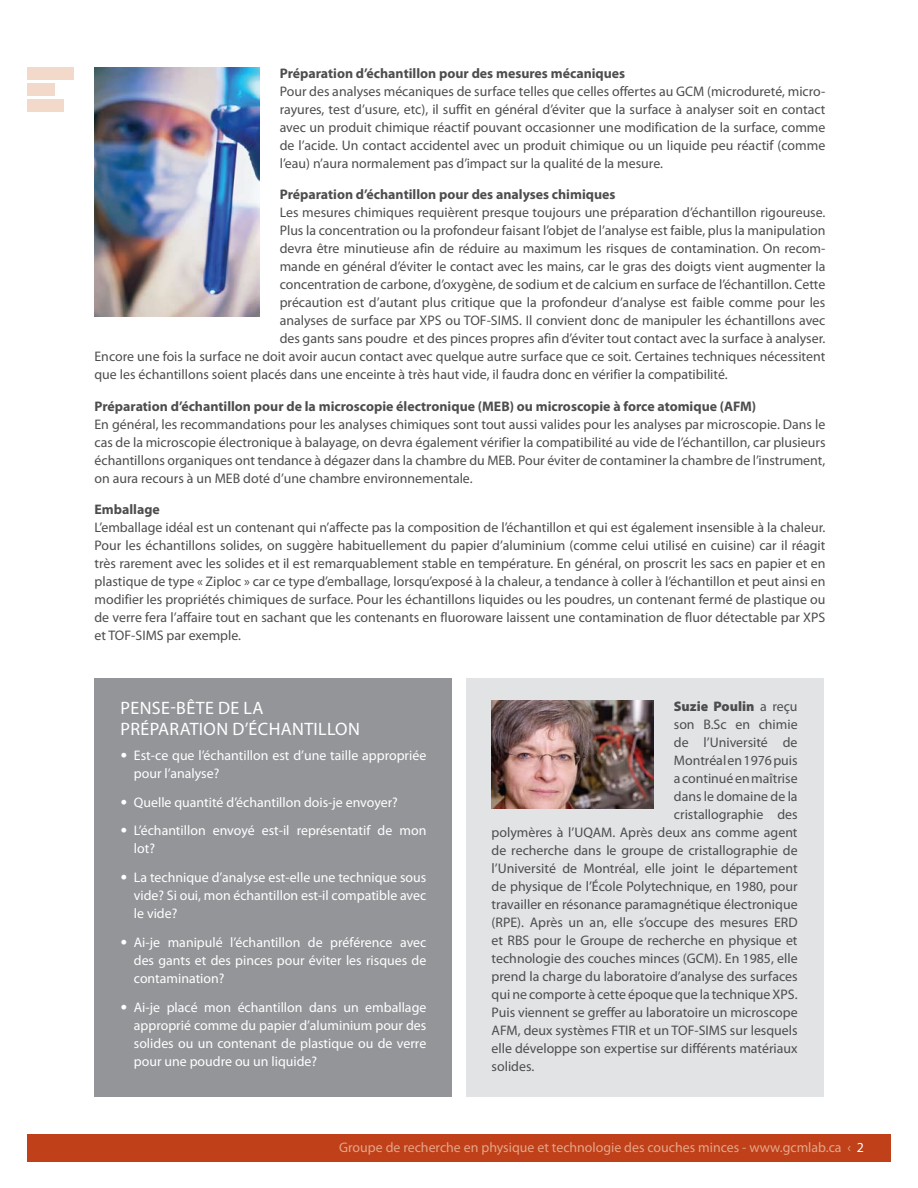
<style>
.page{position:relative;width:918px;height:1188px;background:#fff}
.page>*{position:absolute;margin:0;border:0;box-sizing:border-box;transform-origin:0 0}
.t1{font:18px/21px "Myriad Pro";letter-spacing:.02em;color:#fff}
.t2{font:13.8px/18px "Myriad Pro";color:#4d4d4f;text-align:justify}
.t3{font:13.8px/18px "Myriad Pro";color:#fff;text-align:justify}
.t4{font:700 13.8px "Myriad Pro";color:#4d4d4f}
.t5{font:13.8px "Myriad Pro";color:#e4a688}
.t6{font:900 13.8px "Myriad Pro";color:#4d4d4f}
.s1{font-family:"Frutiger";font-weight:900}
.s2{font-weight:400}
.s3{color:#fff}
</style>
<div class="page">
<div style="left:27px;top:1134px;width:864px;height:28px;background:#bf4019"></div>
<div style="left:27px;top:68px;width:47px;height:12px;background:#f3d9c9"></div>
<div style="left:27px;top:83px;width:28px;height:13px;background:#f3d9c9"></div>
<div style="left:27px;top:99px;width:37px;height:13px;background:#f3d9c9"></div>
<div style="left:94px;top:678px;width:358px;height:418px;background:#939598"></div>
<div style="left:466px;top:678px;width:358px;height:418px;background:#e2e3e4"></div>
<img style="left:492px;top:700px;width:162px;height:108px">
<img style="left:95px;top:68px;width:165px;height:248px">
<p class="t4" style="left:280px;top:64px;width:347px">Préparation d’échantillon pour des mesures mécaniques</p>
<p class="t2" style="left:280px;top:82px;width:547px">Pour des analyses mécaniques de surface telles que celles offertes au GCM (microdureté, micro&shy;rayures, test d’usure, etc), il suffit en général d’éviter que la surface à analyser soit en contact avec un produit chimique réactif pouvant occasionner une modification de la surface, comme de l’acide. Un contact accidentel avec un produit chimique ou un liquide peu réactif (comme l’eau) n’aura normalement pas d’impact sur la qualité de la mesure.</p>
<p class="t4" style="left:280px;top:186px;width:337px">Préparation d’échantillon pour des analyses chimiques</p>
<p class="t2" style="left:280px;top:204px;width:547px">Les mesures chimiques requièrent presque toujours une préparation d’échantillon rigoureuse.</p>
<p class="t2" style="left:280px;top:222px;width:547px">Plus la concentration ou la profondeur faisant l’objet de l’analyse est faible, plus la manipulation</p>
<p class="t2" style="left:280px;top:240px;width:547px">devra être minutieuse afin de réduire au maximum les risques de contamination. On recom-</p>
<p class="t2" style="left:280px;top:258px;width:547px">mande en général d’éviter le contact avec les mains, car le gras des doigts vient augmenter la</p>
<p class="t2" style="left:280px;top:276px;width:547px">concentration de carbone, d’oxygène, de sodium et de calcium en surface de l’échantillon. Cette</p>
<p class="t2" style="left:280px;top:294px;width:547px">précaution est d’autant plus critique que la profondeur d’analyse est faible comme pour les</p>
<p class="t2" style="left:280px;top:312px;width:547px">analyses de surface par XPS ou TOF-SIMS. I l convient donc de manipuler les échantillons avec</p>
<p class="t2" style="left:280px;top:330px;width:547px">des gants sans poudre et des pinces propres afin d’éviter tout contact avec la surface à analyser.</p>
<p class="t2" style="left:95px;top:348px;width:732px">Encore une fois la surface ne doit avoir aucun contact avec quelque autre surface que ce soit. Certaines techniques nécessitent</p>
<p class="t2" style="left:95px;top:365px;width:635px">que les échantillons soient placés dans une enceinte à très haut vide, il faudra donc en vérifier la compatibilité.</p>
<p class="t4" style="left:95px;top:397px;width:663px">Préparation d’échantillon pour de la microscopie électronique (MEB) ou microscopie à force atomique (AFM)</p>
<p class="t2" style="left:95px;top:415px;width:733px">En général, les recommandations pour les analyses chimiques sont tout aussi valides pour les analyses par microscopie. Dans le cas de la microscopie électronique à balayage, on devra également vérifier la compatibilité au vide de l’échantillon, car plusieurs échantillons organiques ont tendance à dégazer dans la chambre du MEB. Pour éviter de contaminer la chambre de l’instrument, on aura recours à un MEB doté d’une chambre environnementale.</p>
<p class="t4" style="left:95px;top:501px;width:67px">Emballage</p>
<p class="t2" style="left:95px;top:518px;width:733px">L’emballage idéal est un contenant qui n’affecte pas la composition de l’échantillon et qui est également insensible à la chaleur.<br>Pour les échantillons solides, on suggère habituellement du papier d’aluminium (comme celui utilisé en cuisine) car il réagit très rarement avec les solides et il est remarquablement stable en température. En général, on proscrit les sacs en papier et en plastique de type « Ziploc » car ce type d’emballage, lorsqu’exposé à la chaleur, a tendance à coller à l’échantillon et peut ainsi en modifier les propriétés chimiques de surface. Pour les échantillons liquides ou les poudres, un contenant fermé de plastique ou de verre fera l’affaire tout en sachant que les contenants en fluoroware laissent une contamination de fluor détectable par XPS et TOF-SI MS par exemple.</p>
<h1 class="t1" style="left:121px;top:697px;width:140px">Pense-bête de la préparation d’échant</h1>
<h1 class="t1" style="left:314px;top:718px;width:45px">illon</h1>
<p class="t3" style="left:134px;top:746px;width:294px;text-indent:-14px"><span class="s1">•</span> Est-ce que l’échantillon est d’une taille appropriée pour l’analyse?</p>
<p class="t3" style="left:120px;top:793px;width:279px"><span class="s1">•</span> Quelle quantité d’échantillon dois-je envoyer?</p>
<p class="t3" style="left:134px;top:822px;width:294px;text-indent:-14px"><span class="s1">•</span> L’échantillon envoyé est-il représentatif de mon lot?</p>
<p class="t3" style="left:134px;top:868px;width:294px;text-indent:-14px"><span class="s1">•</span> La technique d’analyse est-elle une technique sous vide? Si oui, mon échantillon est-il compatible avec le vide?</p>
<p class="t3" style="left:134px;top:933px;width:294px;text-indent:-14px"><span class="s1">•</span> Ai-je manipulé l’échantillon de préférence avec des gants et des pinces pour éviter les risques de contamination?</p>
<p class="t3" style="left:134px;top:998px;width:294px;text-indent:-14px"><span class="s1">•</span> Ai-je placé mon échantillon dans un emballage approprié comme du papier d’aluminium pour des solides ou un contenant de plastique ou de verre pour une poudre ou un liquide?</p>
<p class="t6" style="left:674px;top:698px;width:125px">Suzie Poulin <span class="s2">a reçu</span></p>
<p class="t2" style="left:674px;top:715px;width:125px">son B.Sc en chimie</p>
<p class="t2" style="left:674px;top:733px;width:125px">de l’Université de</p>
<p class="t2" style="left:674px;top:751px;width:125px">Montréal en 1976 puis</p>
<p class="t2" style="left:674px;top:769px;width:125px">a continué en maîtrise</p>
<p class="t2" style="left:674px;top:787px;width:125px">dans le domaine de la</p>
<p class="t2" style="left:674px;top:805px;width:125px">cristallographie des</p>
<p class="t2" style="left:492px;top:823px;width:307px">polymères à l’UQAM. Après deux ans comme agent</p>
<p class="t2" style="left:492px;top:841px;width:308px">de recherche dans le groupe de cristallographie de</p>
<p class="t2" style="left:492px;top:859px;width:308px">l’Université de Montréal, elle joint le département</p>
<p class="t2" style="left:492px;top:877px;width:308px">de physique de l’École Polytechnique, en 1980, pour</p>
<p class="t2" style="left:492px;top:895px;width:307px">travailler en résonance paramagnétique électronique</p>
<p class="t2" style="left:492px;top:913px;width:307px">(RPE). Après un an, elle s’occupe des mesures ERD</p>
<p class="t2" style="left:492px;top:931px;width:307px">et RBS pour le Groupe de recherche en physique et</p>
<p class="t2" style="left:492px;top:949px;width:307px">technologie des couches minces (GCM). En 1985, elle</p>
<p class="t2" style="left:492px;top:967px;width:307px">prend la charge du laboratoire d’analyse des surfaces</p>
<p class="t2" style="left:492px;top:985px;width:307px">qui ne comporte à cette époque que la technique XPS.</p>
<p class="t2" style="left:492px;top:1003px;width:308px">Puis viennent se greffer au laboratoire un microscope</p>
<p class="t2" style="left:492px;top:1021px;width:307px">AFM, deux systèmes FTIR et un TOF-SI MS sur lesquels</p>
<p class="t2" style="left:492px;top:1039px;width:308px">elle développe son expertise sur différents matériaux</p>
<p class="t2" style="left:492px;top:1057px;width:44px">solides.</p>
<p class="t5" style="left:339px;top:1139px;width:526px">Groupe de recherche en physique et technologie des couches minces - www.gcmlab.ca ‹ <span class="s3">2</span></p>
</div>
